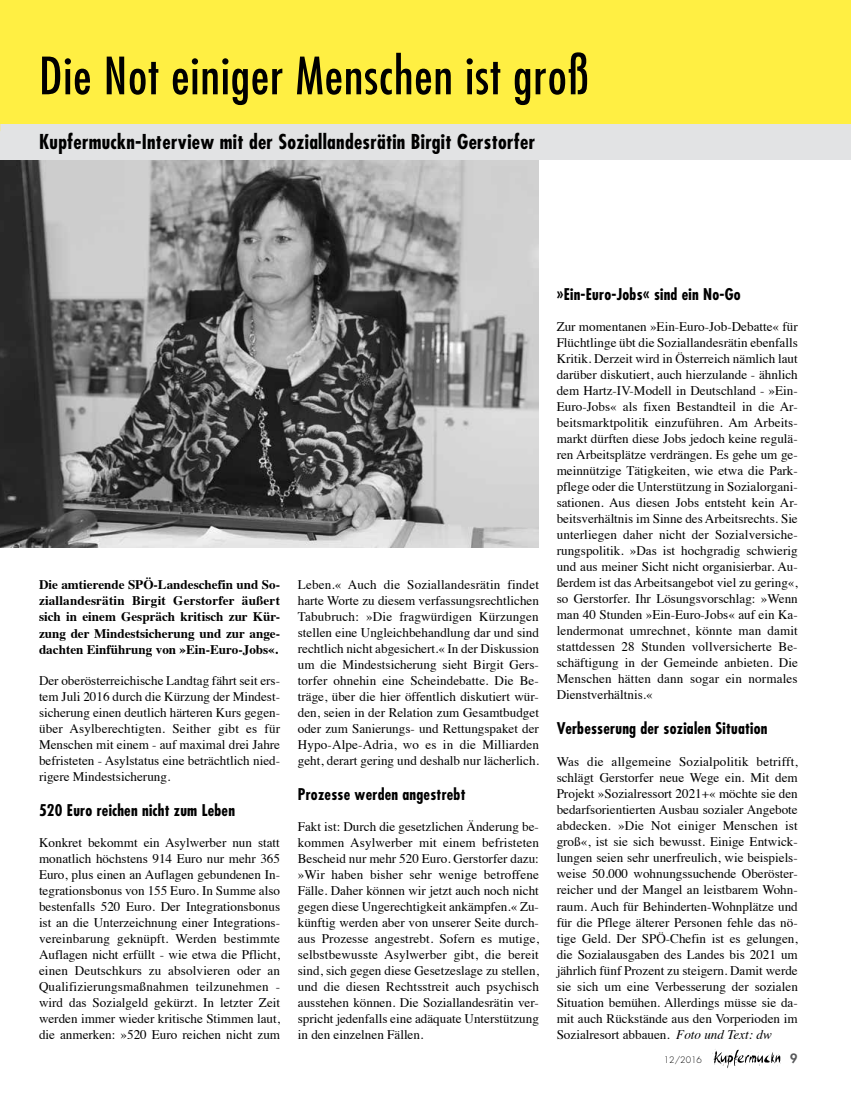
<style>
.page{position:relative;width:851px;height:1099px;background:#fff}
.page>*{position:absolute;margin:0;border:0;box-sizing:border-box;transform-origin:0 0}
.t1{font:condensed 50px "Futura";letter-spacing:.02em;color:#000}
.t2{font:700 condensed 20px "Futura";letter-spacing:.015em;color:#000}
.t3{font:700 condensed 15.75px "Futura";letter-spacing:.015em;color:#000}
.t4{font:13.12px/16px "Times";color:#000;text-align:justify}
.t5{font:700 13.12px/16px "Times";color:#000;text-align:justify}
.t6{font:800 12.5px "Futura";color:#57585a}
.t7{font:300 8.75px "Futura";color:#000}
.s1{font-style:italic}
</style>
<div class="page">
<svg style="left:712px;top:1049px;width:68px;height:19px"></svg>
<img style="left:0;top:159px;width:539px;height:388px">
<div style="left:0;top:0;width:850px;height:131px;background:#ffef43"></div>
<div style="left:0;top:124px;width:850px;height:35px;background:#e2e3e4"></div>
<h1 class="t1" style="left:39px;top:52px;width:551px">Die Not einiger Menschen ist groß</h1>
<h2 class="t2" style="left:39px;top:132px;width:497px">Kupfermuckn-Interview mit der Soziallandesrätin Birgit Gerstorfer</h2>
<p class="t5" style="left:39px;top:578px;width:242px">Die amtierende SPÖ-Landeschefin und So&shy;ziallandesrätin Birgit Gerstorfer äußert sich in einem Gespräch kritisch zur Kür&shy;zung der Mindestsicherung und zur ange&shy;dachten Einführung von »Ein-Euro-Jobs«.</p>
<p class="t4" style="left:39px;top:673px;width:243px">Der oberösterreichische Landtag fährt seit ers&shy;tem Juli 2016 durch die Kürzung der Mindest&shy;sicherung einen deutlich härteren Kurs gegen&shy;über Asylberechtigten. Seither gibt es für Menschen mit einem - auf maximal drei Jahre befristeten - Asylstatus eine beträchtlich nied&shy;rigere Mindestsicherung.</p>
<p class="t3" style="left:39px;top:802px;width:197px">520 Euro reichen nicht zum Leben</p>
<p class="t4" style="left:39px;top:835px;width:243px">Konkret bekommt ein Asylwerber nun statt monatlich höchstens 914 Euro nur mehr 365<br>Euro, plus einen an Auflagen gebundenen In&shy;tegrationsbonus von 155 Euro. In Summe also bestenfalls 520 Euro. Der Integrationsbonus ist an die Unterzeichnung einer Integrations&shy;vereinbarung geknüpft. Werden bestimmte Auflagen nicht erfüllt - wie etwa die Pflicht, einen Deutschkurs zu absolvieren oder an Qualifizierungsmaßnahmen teilzunehmen - wird das Sozialgeld gekürzt. In letzter Zeit werden immer wieder kritische Stimmen laut, die anmerken: »520 Euro reichen nicht zum</p>
<p class="t4" style="left:298px;top:578px;width:243px">Leben.« Auch die Soziallandesrätin findet harte Worte zu diesem verfassungsrechtlichen Tabubruch: »Die fragwürdigen Kürzungen stellen eine Ungleichbehandlung dar und sind rechtlich nicht abgesichert.« In der Diskussion um die Mindestsicherung sieht Birgit Gers&shy;torfer ohnehin eine Scheindebatte. Die Be&shy;träge, über die hier öffentlich diskutiert wür&shy;den, seien in der Relation zum Gesamtbudget oder zum Sanierungs- und Rettungspaket der Hypo-Alpe-Adria, wo es in die Milliarden geht, derart gering und deshalb nur lächerlich.</p>
<p class="t3" style="left:298px;top:787px;width:169px">Prozesse werden angestrebt</p>
<p class="t4" style="left:298px;top:819px;width:243px">Fakt ist: Durch die gesetzlichen Änderung be&shy;kommen Asylwerber mit einem befristeten Bescheid nur mehr 520 Euro. Gerstorfer dazu: »Wir haben bisher sehr wenige betroffene Fälle. Daher können wir jetzt auch noch nicht gegen diese Ungerechtigkeit ankämpfen.« Zu&shy;künftig werden aber von unserer Seite durch&shy;aus Prozesse angestrebt. Sofern es mutige, selbstbewusste Asylwerber gibt, die bereit sind, sich gegen diese Gesetzeslage zu stellen, und die diesen Rechtsstreit auch psychisch ausstehen können. Die Soziallandesrätin ver&shy;spricht jedenfalls eine adäquate Unterstützung in den einzelnen Fällen.</p>
<p class="t3" style="left:556px;top:287px;width:185px">»Ein-Euro-Jobs« sind ein No-Go</p>
<p class="t4" style="left:556px;top:320px;width:243px">Zur momentanen »Ein-Euro-Job-Debatte« für Flüchtlinge übt die Soziallandesrätin ebenfalls Kritik. Derzeit wird in Österreich nämlich laut darüber diskutiert, auch hierzulande - ähnlich dem Hartz-IV-Modell in Deutschland - »Ein-Euro-Jobs« als fixen Bestandteil in die Ar&shy;beitsmarktpolitik einzuführen. Am Arbeits&shy;markt dürften diese Jobs jedoch keine regulä&shy;ren Arbeitsplätze verdrängen. Es gehe um ge&shy;meinnützige Tätigkeiten, wie etwa die Park&shy;pflege oder die Unterstützung in Sozialorgani&shy;sationen. Aus diesen Jobs entsteht kein Ar&shy;beitsverhältnis im Sinne des Arbeitsrechts. Sie unterliegen daher nicht der Sozialversiche&shy;rungspolitik. »Das ist hochgradig schwierig und aus meiner Sicht nicht organisierbar. Au&shy;ßerdem ist das Arbeitsangebot viel zu gering«, so Gerstorfer. Ihr Lösungsvorschlag: »Wenn man 40 Stunden »Ein-Euro-Jobs« auf ein Ka&shy;lendermonat umrechnet, könnte man damit stattdessen 28 Stunden vollversicherte Be&shy;schäftigung in der Gemeinde anbieten. Die Menschen hätten dann sogar ein normales Dienstverhältnis.«</p>
<p class="t3" style="left:556px;top:721px;width:212px">Verbesserung der sozialen Situation</p>
<p class="t4" style="left:556px;top:755px;width:243px">Was die allgemeine Sozialpolitik betrifft, schlägt Gerstorfer neue Wege ein. Mit dem Projekt »Sozialressort 2021+« möchte sie den bedarfsorientierten Ausbau sozialer Angebote abdecken. »Die Not einiger Menschen ist groß«, ist sie sich bewusst. Einige Entwick&shy;lungen seien sehr unerfreulich, wie beispiels&shy;weise 50.000 wohnungssuchende Oberöster&shy;reicher und der Mangel an leistbarem Wohn&shy;raum. Auch für Behinderten-Wohnplätze und für die Pflege älterer Personen fehle das nö&shy;tige Geld. Der SPÖ-Chefin ist es gelungen, die Sozialausgaben des Landes bis 2021 um jährlich fünf Prozent zu steigern. Damit werde sie sich um eine Verbesserung der sozialen Situation bemühen. Allerdings müsse sie da&shy;mit auch Rückstände aus den Vorperioden im Sozialresort abbauen. <span class="s1">Foto und Text: dw</span></p>
<p class="t7" style="left:663px;top:1055px;width:40px">12/2016</p>
<p class="t6" style="left:790px;top:1051px;width:9px">9</p>
</div>
